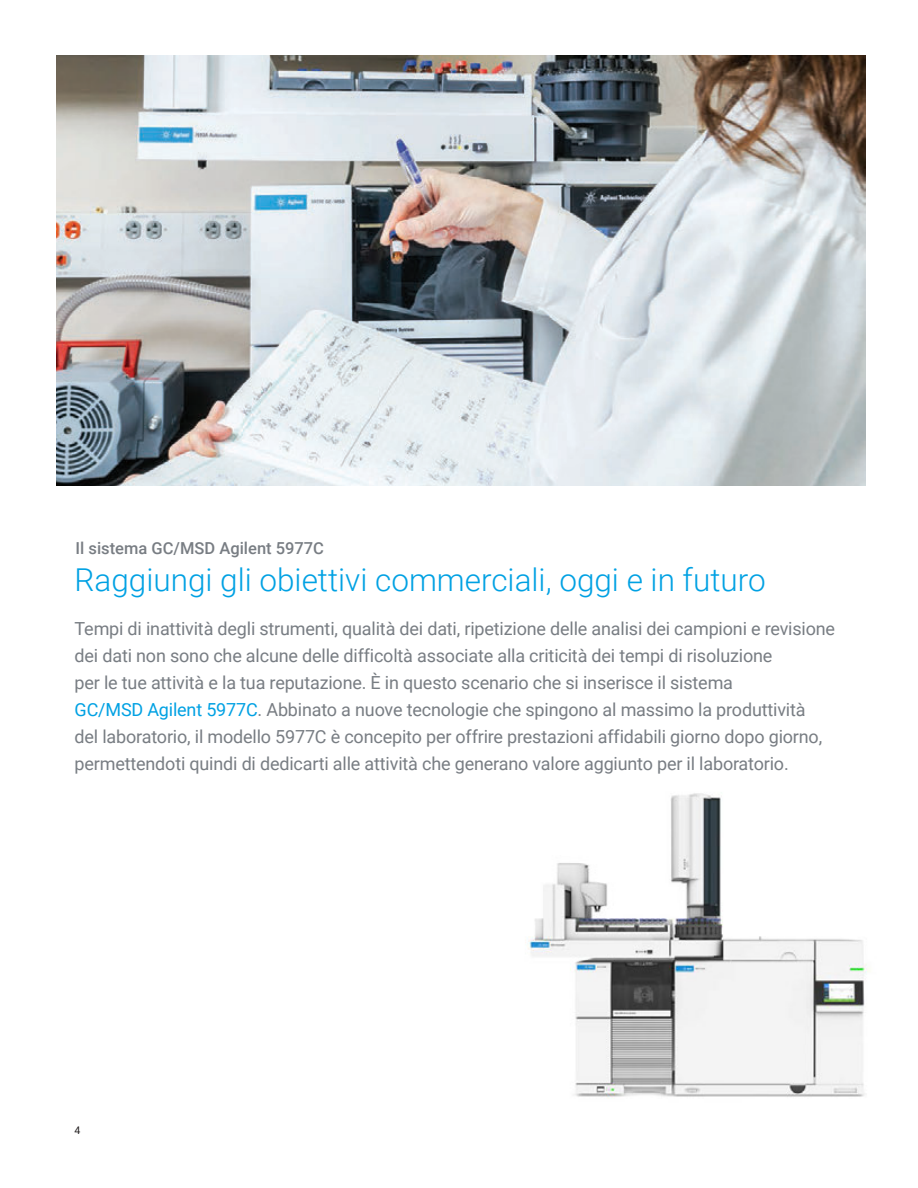
<style>
.page{position:relative;width:918px;height:1188px;background:#fff}
.page>*{position:absolute;margin:0;border:0;box-sizing:border-box;transform-origin:0 0}
.t1{font:300 31.5px "Roboto";color:#00a1e3}
.t2{font:18px/27px "Roboto";letter-spacing:-.01em;color:#787d83}
.t3{font:500 16.5px "Roboto";color:#787d83}
.t4{font:10.5px "Roboto";color:#231f20}
.s1{color:#00a1e3}
</style>
<div class="page">
<img style="left:528px;top:793px;width:342px;height:306px">
<img style="left:56px;top:55px;width:809px;height:431px">
<p class="t3" style="left:76px;top:536px;width:250px">Il sistema GC/MSD Agilent 5977C</p>
<h1 class="t1" style="left:75px;top:557px;width:693px">Raggiungi gli obiettivi commerciali, oggi e in futuro</h1>
<p class="t2" style="left:75px;top:614px;width:762px">Tempi di inattività degli strumenti, qualità dei dati, ripetizione delle analisi dei campioni e revisione dei dati non sono che alcune delle difficoltà associate alla criticità dei tempi di risoluzione<br>per le tue attività e la tua reputazione. È in questo scenario che si inserisce il sistema<br><span class="s1">GC/MSD Agilent 5977C</span>. Abbinato a nuove tecnologie che spingono al massimo la produttività<br>del laboratorio, il modello 5977C è concepito per offrire prestazioni affidabili giorno dopo giorno, permettendoti quindi di dedicarti alle attività che generano valore aggiunto per il laboratorio.</p>
<p class="t4" style="left:75px;top:1123px;width:7px">4</p>
</div>
